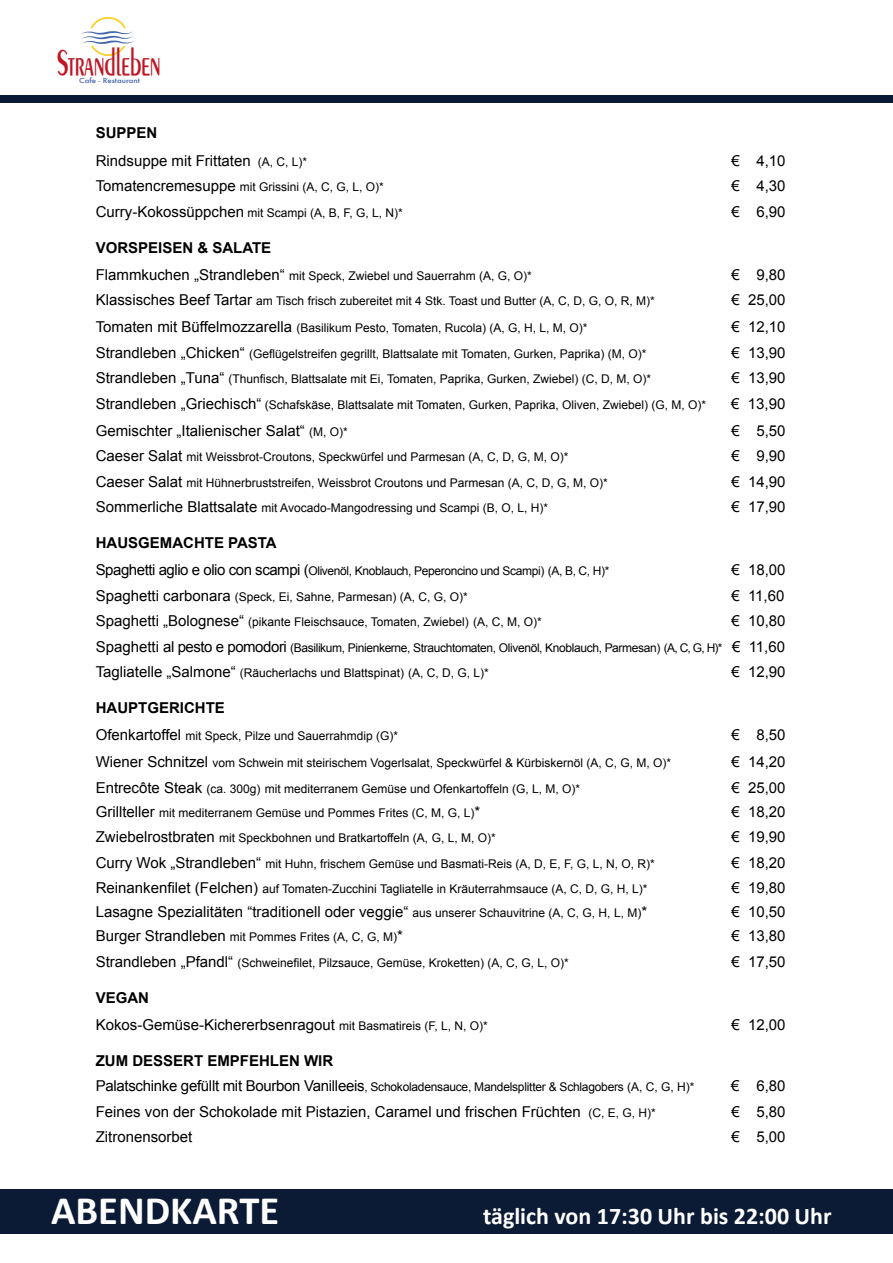
<style>
.page{position:relative;width:893px;height:1263px;background:#fff}
.page>*{position:absolute;margin:0;border:0;box-sizing:border-box;transform-origin:0 0}
.t1{font:700 40.5px "Calibri";color:#fff}
.t2{font:700 36px "Perrine Small";color:#be1622;scale:.62 1}
.t3{font:700 24px "Calibri";color:#fff}
.t4{font:15px/27px "Arial";color:#000}
.t5{font:700 15px "Arial";color:#000}
.t6{font:12px "Arial";color:#000}
.t7{font:12px/25.5px "Arial";letter-spacing:-.03em;color:#000}
.t8{font:12px "Arial";letter-spacing:-.02em;color:#000}
.t9{font:500 6.75px "Futura";color:#4565ad;scale:1.15 1}
.s1{font-weight:700}
.s2{font-size:12px}
.s3{font-size:15px}
</style>
<div class="page">
<div style="left:0;top:1189px;width:893px;height:45px;background:#0b1a35"></div>
<div style="left:0;top:95px;width:893px;height:8px;background:#0b1a35"></div>
<svg style="left:81px;top:17px;width:53px;height:39px"></svg>
<h2 class="t2" style="left:56px;top:39px;width:170px">Strandleben</h2>
<p class="t9" style="left:79px;top:76px;width:54px">Cafe - Restaurant</p>
<p class="t4" style="left:96px;top:120px;width:213px"><span class="s1">SUPPEN<br></span>Rindsuppe mit Frittaten <span class="s2">(A, C, L)*</span></p>
<p class="t4" style="left:731px;top:147px;width:56px">€ 4,10</p>
<p class="t6" style="left:96px;top:179px;width:290px"><span class="s3">Tomatencremesuppe</span> mit Grissini (A, C, G, L, O)*</p>
<p class="t4" style="left:731px;top:172px;width:56px">€ 4,30</p>
<p class="t6" style="left:96px;top:204px;width:309px"><span class="s3">Curry-Kokossüppchen</span> mit Scampi (A, B, F, G, L, N)*</p>
<p class="t4" style="left:731px;top:198px;width:56px">€ 6,90</p>
<p class="t5" style="left:96px;top:237px;width:177px">VORSPEISEN &amp; SALATE</p>
<p class="t6" style="left:96px;top:267px;width:438px"><span class="s3">Flammkuchen „Strandleben“</span> mit Speck, Zwiebel und Sauerrahm (A, G, O)*</p>
<p class="t4" style="left:731px;top:261px;width:56px">€ 9,80</p>
<p class="t6" style="left:96px;top:293px;width:561px"><span class="s3">Klassisches Beef Tartar</span> am Tisch frisch zubereitet mit 4 Stk. Toast und Butter (A, C, D, G, O, R, M)*</p>
<p class="t4" style="left:731px;top:286px;width:56px">€ 25,00</p>
<p class="t6" style="left:96px;top:320px;width:493px"><span class="s3">Tomaten mit Büffelmozzarella</span> (Basilikum Pesto, Tomaten, Rucola) (A, G, H, L, M, O)*</p>
<p class="t4" style="left:731px;top:313px;width:56px">€ 12,10</p>
<p class="t6" style="left:96px;top:345px;width:552px"><span class="s3">Strandleben „Chicken“</span> (Geflügelstreifen gegrillt, Blattsalate mit Tomaten, Gurken, Paprika) (M, O)*</p>
<p class="t4" style="left:731px;top:339px;width:56px">€ 13,90</p>
<p class="t6" style="left:96px;top:371px;width:557px"><span class="s3">Strandleben „Tuna“</span> (Thunfisch, Blattsalate mit Ei, Tomaten, Paprika, Gurken, Zwiebel) (C, D, M, O)*</p>
<p class="t4" style="left:731px;top:364px;width:56px">€ 13,90</p>
<p class="t6" style="left:96px;top:396px;width:612px"><span class="s3">Strandleben „Griechisch“</span> (Schafskäse, Blattsalate mit Tomaten, Gurken, Paprika, Oliven, Zwiebel) (G, M, O)*</p>
<p class="t4" style="left:731px;top:390px;width:56px">€ 13,90</p>
<p class="t4" style="left:96px;top:417px;width:254px">Gemischter „Italienischer Salat“ <span class="s2">(M, O)*</span></p>
<p class="t4" style="left:731px;top:417px;width:56px">€ 5,50</p>
<p class="t6" style="left:96px;top:449px;width:474px"><span class="s3">Caeser Salat</span> mit Weissbrot-Croutons, Speckwürfel und Parmesan (A, C, D, G, M, O)*</p>
<p class="t4" style="left:731px;top:442px;width:56px">€ 9,90</p>
<p class="t6" style="left:96px;top:474px;width:514px"><span class="s3">Caeser Salat</span> mit Hühnerbruststreifen, Weissbrot Croutons und Parmesan (A, C, D, G, M, O)*</p>
<p class="t4" style="left:731px;top:468px;width:56px">€ 14,90</p>
<p class="t6" style="left:96px;top:500px;width:454px"><span class="s3">Sommerliche Blattsalate</span> mit Avocado-Mangodressing und Scampi (B, O, L, H)*</p>
<p class="t4" style="left:731px;top:493px;width:56px">€ 17,90</p>
<p class="t5" style="left:96px;top:533px;width:183px">HAUSGEMACHTE PASTA</p>
<p class="t7" style="left:96px;top:558px;width:515px"><span class="s3">Spaghetti aglio e olio con scampi (</span>Olivenöl, Knoblauch, Peperoncino und Scampi) (A, B, C, H)*</p>
<p class="t4" style="left:731px;top:556px;width:56px">€ 18,00</p>
<p class="t6" style="left:96px;top:588px;width:374px"><span class="s3">Spaghetti carbonara</span> (Speck, Ei, Sahne, Parmesan) (A, C, G, O)*</p>
<p class="t4" style="left:731px;top:582px;width:55px">€ 11,60</p>
<p class="t6" style="left:96px;top:614px;width:447px"><span class="s3">Spaghetti „Bolognese“</span> (pikante Fleischsauce, Tomaten, Zwiebel) (A, C, M, O)*</p>
<p class="t4" style="left:731px;top:607px;width:56px">€ 10,80</p>
<p class="t7" style="left:96px;top:635px;width:691px"><span class="s3">Spaghetti al pesto e pomodori</span> (Basilikum, Pinienkerne, Strauchtomaten, Olivenöl, Knoblauch, Parmesan) (A, C, G, H)* <span class="s3">€ 11,60<br>Tagliatelle „Salmone“</span> (Räucherlachs und Blattspinat) (A, C, D, G, L)*</p>
<p class="t4" style="left:731px;top:658px;width:56px">€ 12,90</p>
<p class="t5" style="left:96px;top:698px;width:131px">HAUPTGERICHTE</p>
<p class="t6" style="left:96px;top:728px;width:304px"><span class="s3">Ofenkartoffel</span> mit Speck, Pilze und Sauerrahmdip (G)*</p>
<p class="t4" style="left:731px;top:721px;width:56px">€ 8,50</p>
<p class="t6" style="left:96px;top:755px;width:577px"><span class="s3">Wiener Schnitzel</span> vom Schwein mit steirischem Vogerlsalat, Speckwürfel &amp; Kürbiskernöl (A, C, G, M, O)*</p>
<p class="t4" style="left:731px;top:748px;width:56px">€ 14,20</p>
<p class="t6" style="left:96px;top:780px;width:486px"><span class="s3">Entrecôte Steak</span> (ca. 300g) mit mediterranem Gemüse und Ofenkartoffeln (G, L, M, O)*</p>
<p class="t4" style="left:731px;top:774px;width:56px">€ 25,00</p>
<p class="t6" style="left:96px;top:804px;width:386px"><span class="s3">Grillteller</span> mit mediterranem Gemüse und Pommes Frites (C, M, G, L)<span class="s3">*</span></p>
<p class="t4" style="left:731px;top:798px;width:56px">€ 18,20</p>
<p class="t6" style="left:96px;top:830px;width:401px"><span class="s3">Zwiebelrostbraten</span> mit Speckbohnen und Bratkartoffeln (A, G, L, M, O)*</p>
<p class="t4" style="left:731px;top:823px;width:56px">€ 19,90</p>
<p class="t6" style="left:96px;top:855px;width:561px"><span class="s3">Curry Wok „Strandleben“</span> mit Huhn, frischem Gemüse und Basmati-Reis (A, D, E, F, G, L, N, O, R)*</p>
<p class="t4" style="left:731px;top:849px;width:56px">€ 18,20</p>
<p class="t6" style="left:96px;top:881px;width:553px"><span class="s3">Reinankenfilet (Felchen)</span> auf Tomaten-Zucchini Tagliatelle in Kräuterrahmsauce (A, C, D, G, H, L)*</p>
<p class="t4" style="left:731px;top:874px;width:56px">€ 19,80</p>
<p class="t4" style="left:96px;top:898px;width:553px">Lasagne Spezialitäten “traditionell oder veggie“ <span class="s2">aus unserer Schauvitrine (A, C, G, H, L, M)</span>*</p>
<p class="t4" style="left:731px;top:898px;width:56px">€ 10,50</p>
<p class="t6" style="left:96px;top:929px;width:309px"><span class="s3">Burger Strandleben</span> mit Pommes Frites (A, C, G, M)<span class="s3">*</span></p>
<p class="t4" style="left:731px;top:922px;width:56px">€ 13,80</p>
<p class="t6" style="left:96px;top:954px;width:475px"><span class="s3">Strandleben „Pfandl“</span> (Schweinefilet, Pilzsauce, Gemüse, Kroketten) (A, C, G, L, O)*</p>
<p class="t4" style="left:731px;top:948px;width:56px">€ 17,50</p>
<p class="t4" style="left:96px;top:984px;width:394px"><span class="s1">VEGAN<br></span>Kokos-Gemüse-Kichererbsenragout <span class="s2">mit Basmatireis (F, L, N, O)*</span></p>
<p class="t4" style="left:731px;top:1011px;width:56px">€ 12,00</p>
<p class="t5" style="left:96px;top:1050px;width:239px">ZUM DESSERT EMPFEHLEN WIR</p>
<p class="t8" style="left:96px;top:1079px;width:600px"><span class="s3">Palatschinke gefüllt mit Bourbon Vanilleeis</span>, Schokoladensauce, Mandelsplitter &amp; Schlagobers (A, C, G, H)*</p>
<p class="t4" style="left:731px;top:1072px;width:56px">€ 6,80</p>
<p class="t4" style="left:96px;top:1098px;width:562px">Feines von der Schokolade mit Pistazien, Caramel und frischen Früchten <span class="s2">(C, E, G, H)*</span></p>
<p class="t4" style="left:731px;top:1098px;width:56px">€ 5,80</p>
<p class="t4" style="left:96px;top:1123px;width:98px">Zitronensorbet</p>
<p class="t4" style="left:731px;top:1123px;width:56px">€ 5,00</p>
<h1 class="t1" style="left:51px;top:1186px;width:230px">ABENDKARTE</h1>
<h3 class="t3" style="left:483px;top:1201px;width:350px">täglich von 17:30 Uhr bis 22:00 Uhr</h3>
</div>
